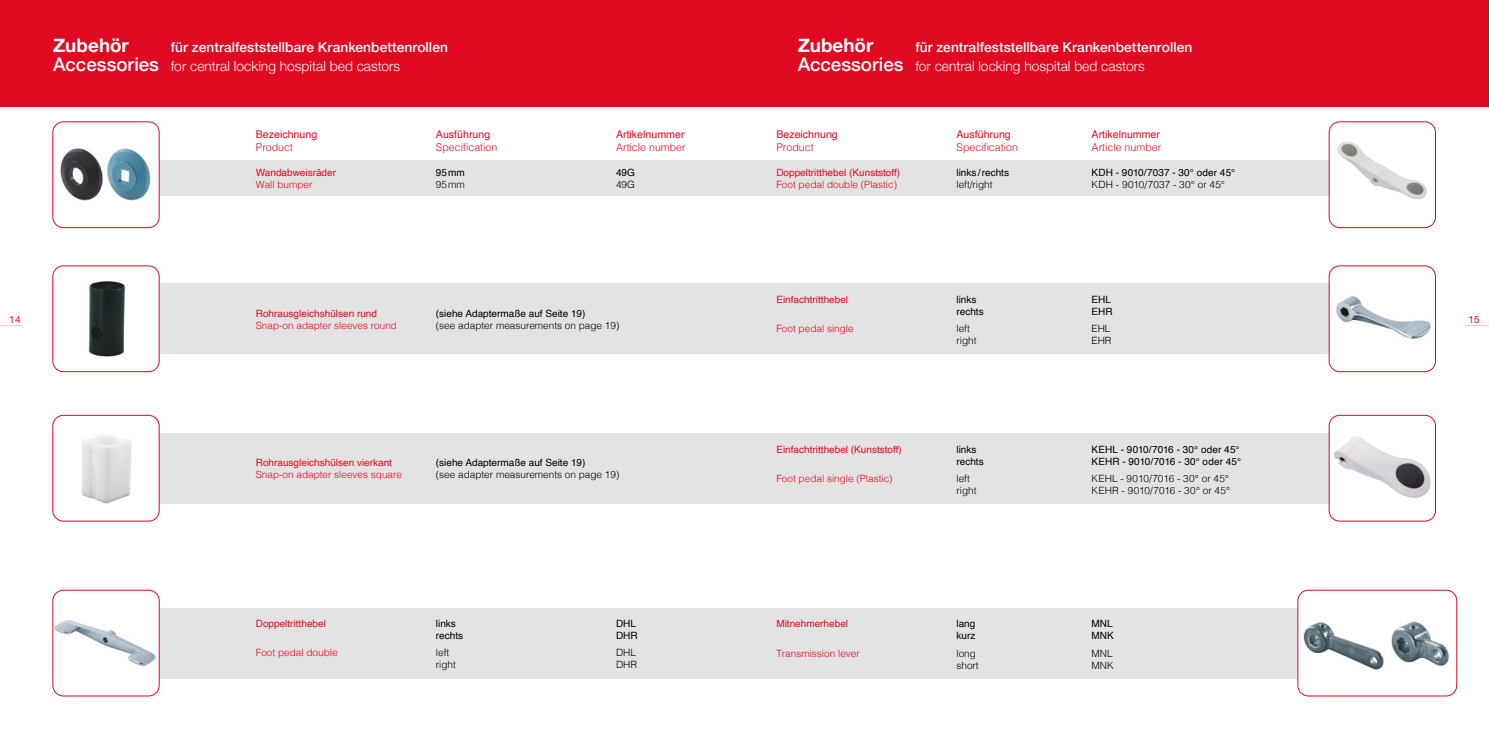
<style>
.page{position:relative;width:1489px;height:745px;background:#fff}
.page>*{position:absolute;margin:0;border:0;box-sizing:border-box;transform-origin:0 0}
.t1{font:500 18.75px "Helvetica Neue";color:#fff}
.t2{font:700 18.75px "Helvetica Neue";letter-spacing:.005em;color:#fff}
.t3{font:500 13.75px "Helvetica Neue";letter-spacing:.005em;color:#fff}
.t4{font:300 13.75px "Helvetica Neue";letter-spacing:.005em;color:#fff}
.t5{font:10.62px "Helvetica";color:#e10822}
.t6{font:300 10.62px "Helvetica";color:#e10822}
.t7{font:10px "Helvetica";color:#000}
.t8{font:300 10px "Helvetica";color:#000}
.t9{font:10px "Helvetica";color:#e10822}
.t10{font:300 10px "Helvetica";color:#e10822}
.t11{font:300 10px "Helvetica";letter-spacing:.025em;color:#000}
.t12{font:10px "Helvetica Neue";color:#e10822}
</style>
<div class="page">
<div style="left:0;top:0;width:1488px;height:106px;background:#e10822"></div>
<div style="left:156px;top:432px;width:1177px;height:71px;background:#e3e3e3"></div>
<img style="left:52px;top:617px;width:104px;height:48px">
<div style="left:159px;top:607px;width:1155px;height:71px;background:#e3e3e3"></div>
<div style="left:159px;top:283px;width:1170px;height:71px;background:#e3e3e3"></div>
<div style="left:155px;top:160px;width:1178px;height:36px;background:#e3e3e3"></div>
<div style="left:52px;top:265px;width:107px;height:107px;border:1px solid #e10822;border-radius:11px"></div>
<div style="left:53px;top:415px;width:106px;height:106px;background:#fff;border-radius:11px"></div>
<div style="left:52px;top:415px;width:107px;height:106px;border:1px solid #e10822;border-radius:11px"></div>
<div style="left:53px;top:122px;width:106px;height:105px;background:#fff;border-radius:11px"></div>
<div style="left:52px;top:121px;width:107px;height:107px;border:1px solid #e10822;border-radius:11px"></div>
<img style="left:107px;top:149px;width:44px;height:51px">
<img style="left:60px;top:149px;width:43px;height:51px">
<div style="left:53px;top:589px;width:106px;height:106px;border:1px solid #e10822;border-radius:11px"></div>
<img style="left:1336px;top:296px;width:94px;height:43px">
<div style="left:1328px;top:265px;width:107px;height:107px;border:1px solid #e10822;border-radius:11px"></div>
<div style="left:1328px;top:122px;width:107px;height:105px;background:#fff;border-radius:11px"></div>
<div style="left:1328px;top:121px;width:107px;height:107px;border:1px solid #e10822;border-radius:11px"></div>
<div style="left:1297px;top:589px;width:159px;height:106px;background:#fff;border-radius:11px"></div>
<img style="left:1303px;top:622px;width:81px;height:48px">
<div style="left:1297px;top:589px;width:159px;height:106px;border:1px solid #e10822;border-radius:11px"></div>
<img style="left:1391px;top:621px;width:58px;height:45px">
<div style="left:1328px;top:415px;width:107px;height:106px;background:#fff;border-radius:11px"></div>
<img style="left:1334px;top:436px;width:97px;height:62px">
<div style="left:1328px;top:415px;width:107px;height:106px;border:1px solid #e10822;border-radius:11px"></div>
<img style="left:1337px;top:141px;width:90px;height:58px">
<svg style="left:0;top:325px;width:22px;height:1px"></svg>
<svg style="left:1465px;top:325px;width:23px;height:1px"></svg>
<img style="left:88px;top:281px;width:38px;height:76px">
<img style="left:81px;top:435px;width:51px;height:67px">
<h1 class="t2" style="left:53px;top:31px;width:77px">Zubehör</h1>
<h1 class="t1" style="left:53px;top:49px;width:107px">Accessories</h1>
<h2 class="t3" style="left:171px;top:36px;width:278px">für zentralfeststellbare Krankenbettenrollen</h2>
<h2 class="t4" style="left:171px;top:55px;width:231px">for central locking hospital bed castors</h2>
<p class="t5" style="left:256px;top:126px;width:63px">Bezeichnung</p>
<p class="t5" style="left:436px;top:126px;width:56px">Ausführung</p>
<p class="t5" style="left:616px;top:126px;width:70px">Artikelnummer</p>
<p class="t6" style="left:256px;top:138px;width:39px">Product</p>
<p class="t6" style="left:436px;top:138px;width:63px">Specification</p>
<p class="t6" style="left:616px;top:138px;width:71px">Article number</p>
<p class="t9" style="left:256px;top:165px;width:82px">Wandabweisräder</p>
<p class="t7" style="left:436px;top:165px;width:31px">95mm</p>
<p class="t7" style="left:616px;top:165px;width:20px">49G</p>
<p class="t10" style="left:256px;top:176px;width:58px">Wall bumper</p>
<p class="t8" style="left:436px;top:176px;width:31px">95mm</p>
<p class="t8" style="left:616px;top:176px;width:20px">49G</p>
<h1 class="t2" style="left:797px;top:31px;width:77px">Zubehör</h1>
<h1 class="t1" style="left:797px;top:49px;width:107px">Accessories</h1>
<h2 class="t3" style="left:915px;top:36px;width:278px">für zentralfeststellbare Krankenbettenrollen</h2>
<h2 class="t4" style="left:915px;top:55px;width:231px">for central locking hospital bed castors</h2>
<p class="t5" style="left:776px;top:126px;width:63px">Bezeichnung</p>
<p class="t5" style="left:956px;top:126px;width:56px">Ausführung</p>
<p class="t5" style="left:1091px;top:126px;width:70px">Artikelnummer</p>
<p class="t6" style="left:776px;top:138px;width:39px">Product</p>
<p class="t6" style="left:956px;top:138px;width:63px">Specification</p>
<p class="t6" style="left:1091px;top:138px;width:71px">Article number</p>
<p class="t9" style="left:776px;top:165px;width:125px">Doppeltritthebel (Kunststoff)</p>
<p class="t7" style="left:956px;top:165px;width:54px">links/rechts</p>
<p class="t7" style="left:1091px;top:165px;width:145px">KDH - 9010/7037 - 30° oder 45°</p>
<p class="t10" style="left:776px;top:176px;width:122px">Foot pedal double (Plastic)</p>
<p class="t8" style="left:956px;top:176px;width:38px">left/right</p>
<p class="t11" style="left:1091px;top:176px;width:135px">KDH - 9010/7037 - 30° or 45°</p>
<p class="t9" style="left:776px;top:291px;width:73px">Einfachtritthebel</p>
<p class="t7" style="left:956px;top:291px;width:21px">links</p>
<p class="t7" style="left:1091px;top:291px;width:21px">EHL</p>
<p class="t7" style="left:956px;top:303px;width:29px">rechts</p>
<p class="t7" style="left:1091px;top:303px;width:23px">EHR</p>
<p class="t10" style="left:776px;top:320px;width:79px">Foot pedal single</p>
<p class="t8" style="left:956px;top:320px;width:15px">left</p>
<p class="t8" style="left:1091px;top:320px;width:20px">EHL</p>
<p class="t8" style="left:956px;top:332px;width:21px">right</p>
<p class="t8" style="left:1091px;top:332px;width:21px">EHR</p>
<p class="t9" style="left:256px;top:305px;width:123px">Rohrausgleichshülsen rund</p>
<p class="t7" style="left:436px;top:305px;width:151px">(siehe Adaptermaße auf Seite 19)</p>
<p class="t10" style="left:256px;top:317px;width:143px">Snap-on adapter sleeves round</p>
<p class="t8" style="left:436px;top:317px;width:185px">(see adapter measurements on page 19)</p>
<p class="t12" style="left:9px;top:312px;width:13px">14</p>
<p class="t12" style="left:1468px;top:312px;width:13px">15</p>
<p class="t9" style="left:256px;top:454px;width:138px">Rohrausgleichshülsen vierkant</p>
<p class="t7" style="left:436px;top:454px;width:151px">(siehe Adaptermaße auf Seite 19)</p>
<p class="t10" style="left:256px;top:466px;width:148px">Snap-on adapter sleeves square</p>
<p class="t8" style="left:436px;top:466px;width:185px">(see adapter measurements on page 19)</p>
<p class="t9" style="left:256px;top:615px;width:72px">Doppeltritthebel</p>
<p class="t7" style="left:436px;top:615px;width:21px">links</p>
<p class="t7" style="left:616px;top:615px;width:21px">DHL</p>
<p class="t7" style="left:436px;top:627px;width:29px">rechts</p>
<p class="t7" style="left:616px;top:627px;width:23px">DHR</p>
<p class="t10" style="left:256px;top:644px;width:83px">Foot pedal double</p>
<p class="t8" style="left:436px;top:644px;width:15px">left</p>
<p class="t8" style="left:616px;top:644px;width:21px">DHL</p>
<p class="t8" style="left:436px;top:656px;width:21px">right</p>
<p class="t8" style="left:616px;top:656px;width:23px">DHR</p>
<p class="t9" style="left:776px;top:441px;width:127px">Einfachtritthebel (Kunststoff)</p>
<p class="t7" style="left:956px;top:441px;width:21px">links</p>
<p class="t7" style="left:1091px;top:441px;width:149px">KEHL - 9010/7016 - 30° oder 45°</p>
<p class="t7" style="left:956px;top:453px;width:29px">rechts</p>
<p class="t7" style="left:1091px;top:453px;width:151px">KEHR - 9010/7016 - 30° oder 45°</p>
<p class="t10" style="left:776px;top:470px;width:118px">Foot pedal single (Plastic)</p>
<p class="t8" style="left:956px;top:470px;width:15px">left</p>
<p class="t8" style="left:1091px;top:470px;width:139px">KEHL - 9010/7016 - 30° or 45°</p>
<p class="t8" style="left:956px;top:482px;width:21px">right</p>
<p class="t8" style="left:1091px;top:482px;width:140px">KEHR - 9010/7016 - 30° or 45°</p>
<p class="t9" style="left:776px;top:615px;width:73px">Mitnehmerhebel</p>
<p class="t7" style="left:956px;top:615px;width:20px">lang</p>
<p class="t7" style="left:1091px;top:615px;width:23px">MNL</p>
<p class="t7" style="left:956px;top:627px;width:20px">kurz</p>
<p class="t7" style="left:1091px;top:627px;width:24px">MNK</p>
<p class="t10" style="left:776px;top:644px;width:85px">Transmission lever</p>
<p class="t8" style="left:956px;top:644px;width:21px">long</p>
<p class="t8" style="left:1091px;top:644px;width:23px">MNL</p>
<p class="t8" style="left:956px;top:656px;width:24px">short</p>
<p class="t8" style="left:1091px;top:656px;width:24px">MNK</p>
</div>
